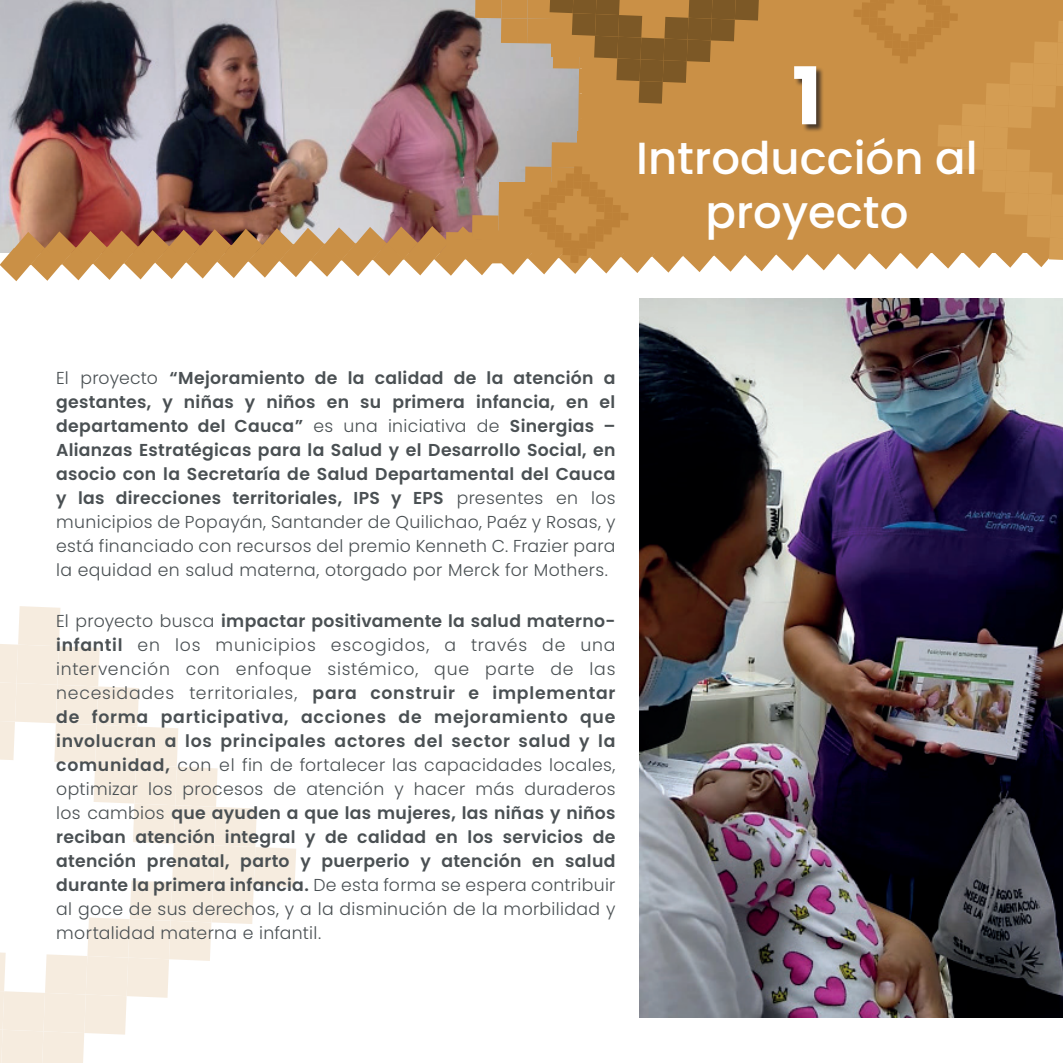
<style>
.page{position:relative;width:1063px;height:1063px;background:#fff}
.page>*{position:absolute;margin:0;border:0;box-sizing:border-box;transform-origin:0 0}
.t1{font:700 79.5px "Poppins";color:#fff}
.t2{font:500 45px/54px "Poppins";color:#fff;text-align:center}
.t3{font:600 17.25px/24px "Poppins";letter-spacing:.02em;color:#4a5053;text-align:justify}
.s1{font-weight:300}
</style>
<div class="page">
<svg style="left:0;top:606px;width:296px;height:457px"></svg>
<img style="left:0;top:0;width:1063px;height:281px">
<div style="left:794px;top:66px;width:31px;height:67px;background:#231f20;opacity:.75"></div>
<img style="left:640px;top:298px;width:423px;height:719px">
<h1 class="t1" style="left:792px;top:50px;width:31px">1</h1>
<h2 class="t2" style="left:636px;top:131px;width:343px">Introducción al proyecto</h2>
<p class="t3" style="left:56px;top:366px;width:561px"><span class="s1">El proyecto</span> “Mejoramiento de la calidad de la atención a gestantes, y niñas y niños en su primera infancia, en el departamento del Cauca” <span class="s1">es una iniciativa de</span> Sinergias – Alianzas Estratégicas para la Salud y el Desarrollo Social, en asocio con la Secretaría de Salud Departamental del Cauca y las direcciones territoriales, IPS y EPS <span class="s1">presentes en los municipios de Popayán, Santander de Quilichao, Paéz y Rosas, y está financiado con recursos del premio Kenneth C. Frazier para la equidad en salud materna, otorgado por Merck for Mothers.</span></p>
<p class="t3" style="left:56px;top:609px;width:561px"><span class="s1">El proyecto busca</span> impactar positivamente la salud materno&shy;infantil <span class="s1">en los municipios escogidos, a través de una intervención con enfoque sistémico, que parte de las necesidades territoriales,</span> para construir e implementar de forma participativa, acciones de mejoramiento que involucran a los principales actores del sector salud y la comunidad, <span class="s1">con el fin de fortalecer las capacidades locales, optimizar los procesos de atención y hacer más duraderos los cambios</span> que ayuden a que las mujeres, las niñas y niños reciban atención integral y de calidad en los servicios de atención prenatal, parto y puerperio y atención en salud durante la primera infancia. <span class="s1">De esta forma se espera contribuir al goce de sus derechos, y a la disminución de la morbilidad y mortalidad materna e infantil.</span></p>
</div>
